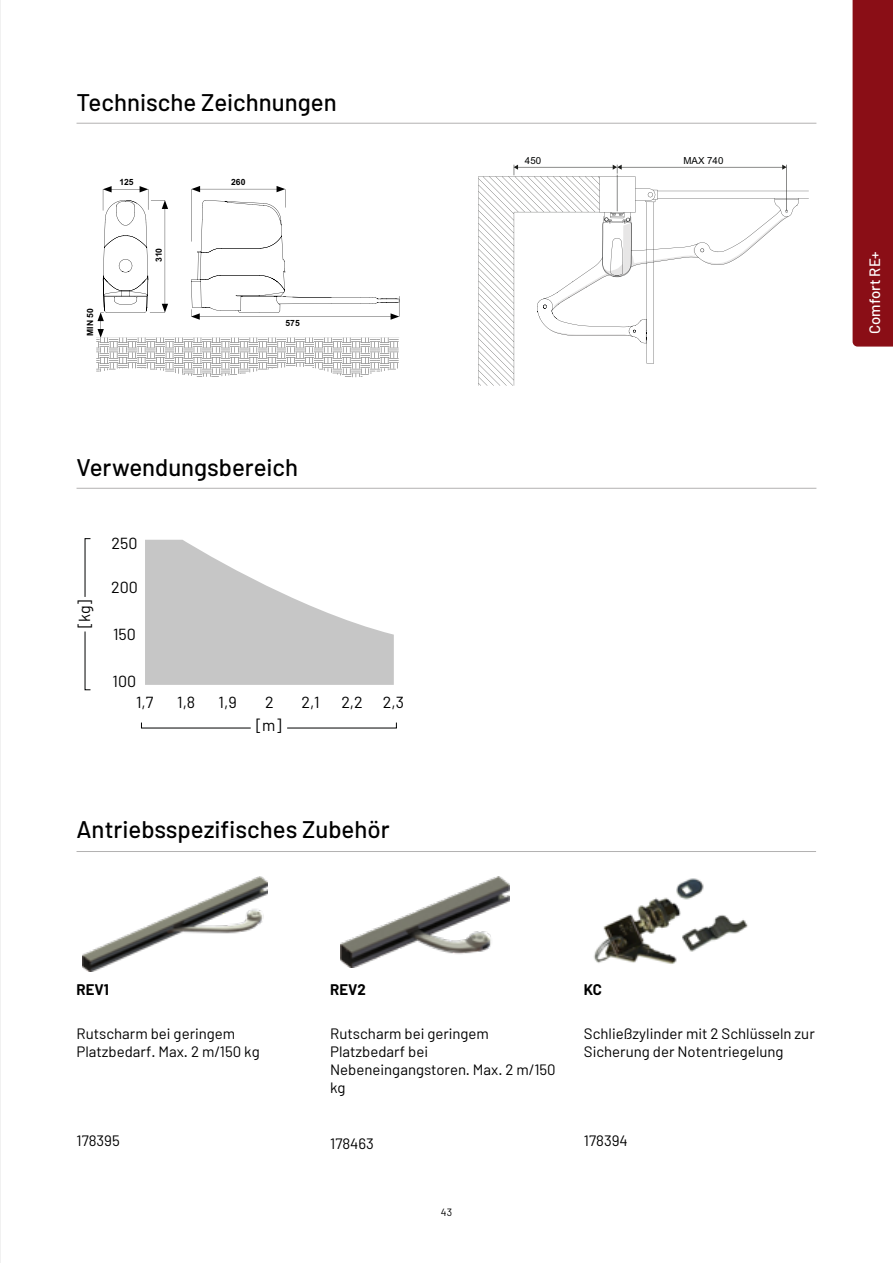
<style>
.page{position:relative;width:893px;height:1263px;background:#fff}
.page>*{position:absolute;margin:0;border:0;box-sizing:border-box;transform-origin:0 0}
.t1{font:500 24px "Barlow";color:#000}
.t2{font:16.05px/20.7px "Barlow";color:#000}
.t3{font:15px/18px "Barlow";color:#000}
.t4{font:500 15px "Barlow";color:#fff}
.t5{font:700 15px "Barlow";color:#000}
.t6{font:10.5px "Barlow";color:#000}
.t7{font:9.75px "Arial";color:#010202}
.t8{font:700 8.55px "Arial";color:#000}
</style>
<div class="page">
<hr style="left:0;top:0;width:1px;height:1263px;background:#e3e3e3">
<div style="left:853px;top:0;width:40px;height:347px;background:#8a0e16"></div>
<hr style="left:77px;top:488px;width:739px;height:1px;background:#b3b2b2">
<hr style="left:77px;top:123px;width:739px;height:1px;background:#b3b2b2">
<hr style="left:77px;top:851px;width:739px;height:1px;background:#b3b2b2">
<svg style="left:85px;top:538px;width:312px;height:190px"></svg>
<svg style="left:145px;top:540px;width:249px;height:145px"></svg>
<svg style="left:96px;top:186px;width:303px;height:191px"></svg>
<svg style="left:478px;top:164px;width:331px;height:222px"></svg>
<img style="left:83px;top:876px;width:185px;height:96px">
<img style="left:340px;top:876px;width:170px;height:91px">
<img style="left:593px;top:878px;width:155px;height:86px">
<h1 class="t1" style="left:77px;top:88px;width:262px">Technische Zeichnungen</h1>
<p class="t8" style="left:119px;top:176px;width:16px">125</p>
<p class="t8" style="left:231px;top:176px;width:16px">260</p>
<p class="t8" style="left:153px;top:262px;width:16px;rotate:-90deg">310</p>
<p class="t8" style="left:84px;top:336px;width:29px;rotate:-90deg">MIN 50</p>
<p class="t8" style="left:285px;top:317px;width:16px">575</p>
<h1 class="t1" style="left:77px;top:453px;width:223px">Verwendungsbereich</h1>
<p class="t2" style="left:74px;top:628px;width:30px;rotate:-90deg">[kg]</p>
<p class="t2" style="left:111px;top:532px;width:27px">250</p>
<p class="t2" style="left:111px;top:576px;width:28px">200</p>
<p class="t2" style="left:113px;top:623px;width:24px">150</p>
<p class="t2" style="left:136px;top:670px;width:19px;text-indent:-23px">100<br>1,7</p>
<p class="t2" style="left:177px;top:691px;width:20px">1,8</p>
<p class="t2" style="left:219px;top:691px;width:20px">1,9</p>
<p class="t2" style="left:265px;top:691px;width:10px">2</p>
<p class="t2" style="left:301px;top:691px;width:20px">2,1</p>
<p class="t2" style="left:341px;top:691px;width:23px">2,2</p>
<p class="t2" style="left:383px;top:691px;width:23px">2,3</p>
<p class="t2" style="left:256px;top:714px;width:27px">[m]</p>
<h1 class="t1" style="left:77px;top:814px;width:315px">Antriebsspezifisches Zubehör</h1>
<p class="t7" style="left:525px;top:154px;width:18px">450</p>
<p class="t7" style="left:683px;top:154px;width:41px">MAX 740</p>
<p class="t4" style="left:865px;top:334px;width:84px;rotate:-90deg">Comfort RE+</p>
<p class="t5" style="left:77px;top:980px;width:34px">REV1</p>
<p class="t3" style="left:76px;top:1025px;width:185px">Rutscharm bei geringem<br>Platzbedarf. Max. 2 m/150 kg</p>
<p class="t3" style="left:77px;top:1131px;width:45px">178395</p>
<p class="t5" style="left:330px;top:980px;width:37px">REV2</p>
<p class="t3" style="left:330px;top:1025px;width:227px">Rutscharm bei geringem<br>Platzbedarf bei<br>Nebeneingangstoren. Max. 2 m/150 kg</p>
<p class="t3" style="left:330px;top:1134px;width:45px">178463</p>
<p class="t6" style="left:441px;top:1206px;width:13px">43</p>
<p class="t5" style="left:584px;top:980px;width:20px">KC</p>
<p class="t3" style="left:584px;top:1025px;width:232px">Schließzylinder mit 2 Schlüsseln zur<br>Sicherung der Notentriegelung</p>
<p class="t3" style="left:584px;top:1131px;width:45px">178394</p>
</div>
